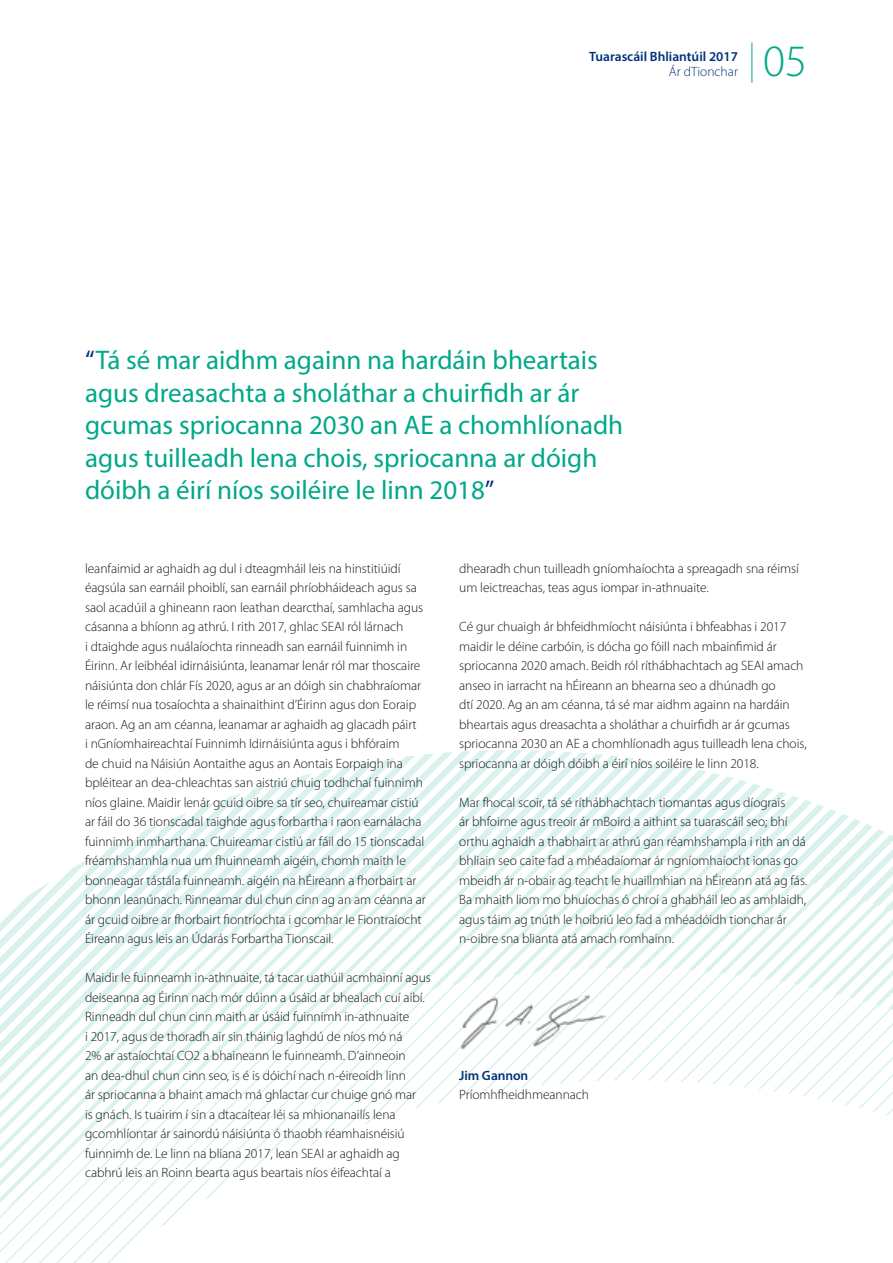
<style>
.page{position:relative;width:893px;height:1263px;background:#fff}
.page>*{position:absolute;margin:0;border:0;box-sizing:border-box;transform-origin:0 0}
.t1{font:300 45px "Myriad Pro";color:#00a889}
.SEAI_AR17_Section_he{font:27px/32.4px "Myriad Pro";color:#00a889}
.SEAI_AR17_Body{font:300 13.5px/19.5px "Myriad Pro";letter-spacing:-.005em;color:#1a171c}
.SEAI_AR17_Body-2{font:600 13.5px "Myriad Pro";color:#003278}
.t2{font:300 13.5px "Myriad Pro";color:#003278}
.s1{color:#003278}
</style>
<div class="page">
<hr style="left:751px;top:43px;width:1px;height:40px;background:#00a889">
<svg style="left:619px;top:757px;width:274px;height:359px"></svg>
<svg style="left:0;top:750px;width:619px;height:513px"></svg>
<img style="left:459px;top:994px;width:147px;height:58px">
<p class="SEAI_AR17_Body-2" style="left:589px;top:48px;width:150px">Tuarascáil Bhliantúil 2017</p>
<p class="t2" style="left:669px;top:64px;width:70px">Ár dTionchar</p>
<h1 class="t1" style="left:763px;top:37px;width:45px">05</h1>
<p class="SEAI_AR17_Section_he" style="left:85px;top:344px;width:540px"><span class="s1">“</span>Tá sé mar aidhm againn na hardáin bheartais agus dreasachta a sholáthar a chuirfidh ar ár gcumas spriocanna 2030 an AE a chomhlíonadh agus tuilleadh lena chois, spriocanna ar dóigh dóibh a éirí níos soiléire le linn 2018<span class="s1">”</span></p>
<p class="SEAI_AR17_Body" style="left:85px;top:559px;width:342px">leanfaimid ar aghaidh ag dul i dteagmháil leis na hinstitiúidí éagsúla san earnáil phoiblí, san earnáil phríobháideach agus sa saol acadúil a ghineann raon leathan dearcthaí, samhlacha agus cásanna a bhíonn ag athrú. I rith 2017, ghlac SEAI ról lárnach<br>i dtaighde agus nuálaíochta rinneadh san earnáil fuinnimh in Éirinn. Ar leibhéal idirnáisiúnta, leanamar lenár ról mar thoscaire náisiúnta don chlár Fís 2020, agus ar an dóigh sin chabhraíomar le réimsí nua tosaíochta a shainaithint d’Éirinn agus don Eoraip araon. Ag an am céanna, leanamar ar aghaidh ag glacadh páirt<br>i nGníomhaireachtaí Fuinnimh Idirnáisiúnta agus i bhfóraim<br>de chuid na Náisiún Aontaithe agus an Aontais Eorpaigh ina bpléitear an dea-chleachtas san aistriú chuig todhchaí fuinnimh níos glaine. Maidir lenár gcuid oibre sa tír seo, chuireamar cistiú ar fáil do 36 tionscadal taighde agus forbartha i raon earnálacha fuinnimh inmharthana. Chuireamar cistiú ar fáil do 15 tionscadal fréamhshamhla nua um fhuinneamh aigéin, chomh maith le bonneagar tástála fuinneamh. aigéin na hÉireann a fhorbairt ar bhonn leanúnach. Rinneamar dul chun cinn ag an am céanna ar ár gcuid oibre ar fhorbairt fiontríochta i gcomhar le Fiontraíocht Éireann agus leis an Údarás Forbartha Tionscail.</p>
<p class="SEAI_AR17_Body" style="left:85px;top:968px;width:347px">Maidir le fuinneamh in-athnuaite, tá tacar uathúil acmhainní agus deiseanna ag Éirinn nach mór dúinn a úsáid ar bhealach cuí aibí.<br>Rinneadh dul chun cinn maith ar úsáid fuinnimh in-athnuaite<br>i 2017, agus de thoradh air sin tháinig laghdú de níos mó ná<br>2% ar astaíochtaí CO2 a bhaineann le fuinneamh. D’ainneoin<br>an dea-dhul chun cinn seo, is é is dóichí nach n-éireoidh linn<br>ár spriocanna a bhaint amach má ghlactar cur chuige gnó mar<br>is gnách. Is tuairim í sin a dtacaítear léi sa mhionanailís lena gcomhlíontar ár sainordú náisiúnta ó thaobh réamhaisnéisiú fuinnimh de. Le linn na bliana 2017, lean SEAI ar aghaidh ag cabhrú leis an Roinn bearta agus beartais níos éifeachtaí a</p>
<p class="SEAI_AR17_Body" style="left:459px;top:559px;width:341px">dhearadh chun tuilleadh gníomhaíochta a spreagadh sna réimsí um leictreachas, teas agus iompar in-athnuaite.</p>
<p class="SEAI_AR17_Body" style="left:459px;top:617px;width:349px">Cé gur chuaigh ár bhfeidhmíocht náisiúnta i bhfeabhas i 2017 maidir le déine carbóin, is dócha go fóill nach mbainfimid ár spriocanna 2020 amach. Beidh ról ríthábhachtach ag SEAI amach anseo in iarracht na hÉireann an bhearna seo a dhúnadh go<br>dtí 2020. Ag an am céanna, tá sé mar aidhm againn na hardáin bheartais agus dreasachta a sholáthar a chuirfidh ar ár gcumas spriocanna 2030 an AE a chomhlíonadh agus tuilleadh lena chois, spriocanna ar dóigh dóibh a éirí níos soiléire le linn 2018.</p>
<p class="SEAI_AR17_Body" style="left:459px;top:793px;width:349px">Mar fhocal scoir, tá sé ríthábhachtach tiomantas agus díograis<br>ár bhfoirne agus treoir ár mBoird a aithint sa tuarascáil seo; bhí orthu aghaidh a thabhairt ar athrú gan réamhshampla i rith an dá bhliain seo caite fad a mhéadaíomar ár ngníomhaíocht ionas go mbeidh ár n-obair ag teacht le huaillmhian na hÉireann atá ag fás.<br>Ba mhaith liom mo bhuíochas ó chroí a ghabháil leo as amhlaidh, agus táim ag tnúth le hoibriú leo fad a mhéadóidh tionchar ár n-oibre sna blianta atá amach romhainn.</p>
<p class="SEAI_AR17_Body-2" style="left:459px;top:1066px;width:71px">Jim Gannon</p>
<p class="SEAI_AR17_Body" style="left:459px;top:1085px;width:131px">Príomhfheidhmeannach</p>
</div>
